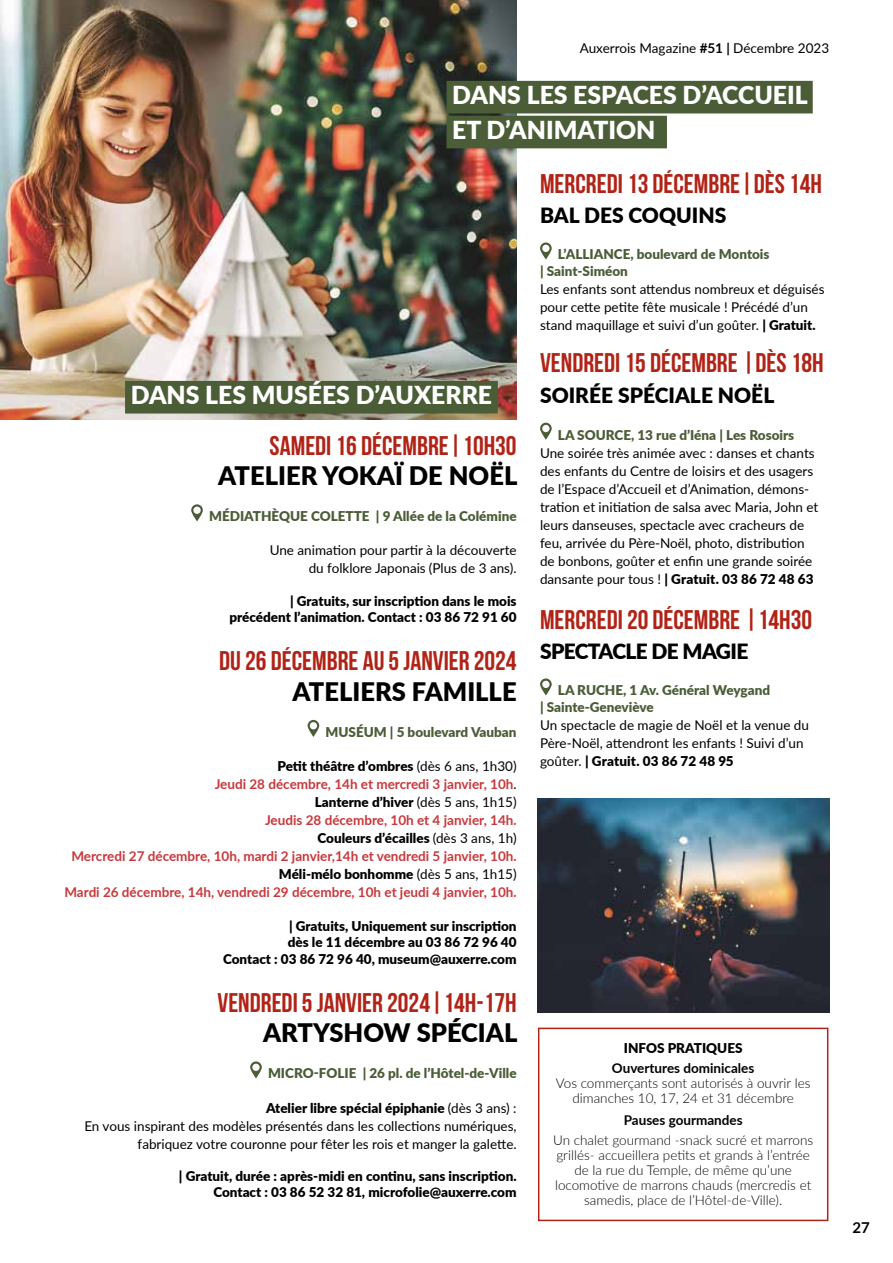
<style>
.page{position:relative;width:893px;height:1263px;background:#fff}
.page>*{position:absolute;margin:0;border:0;box-sizing:border-box;transform-origin:0 0}
.t1{font:27px "Bebas Neue";color:#b12316}
.t2{font:900 25.5px "Lato";color:#000}
.t3{font:900 24.75px/34.8px "Lato";color:#fff}
.t4{font:900 21px "Lato";color:#000}
.t5{font:900 21px "Lato";letter-spacing:-.03em;color:#000}
.t6{font:700 15px "Lato";color:#000}
.t7{font:13.5px/18px "Lato";color:#000}
.t8{font:700 13.5px/18px "Lato";color:#c8373b;text-align:right}
.t9{font:900 13.5px/16.2px "Lato";color:#000;text-align:right}
.t10{font:300 13.5px/15px "Lato";color:#000;text-align:center}
.t11{font:900 13.5px/16.2px "Lato";color:#4a5d37}
.t12{font:700 13.5px "Lato";color:#000}
.s1{font-weight:700}
.s2{font-weight:900;color:#000}
.s3{font-weight:400;color:#000}
.s4{font-weight:900}
</style>
<div class="page">
<img style="left:0;top:0;width:517px;height:420px">
<svg style="left:540px;top:242px;width:12px;height:17px"></svg>
<svg style="left:540px;top:423px;width:12px;height:17px"></svg>
<svg style="left:540px;top:678px;width:12px;height:17px"></svg>
<img style="left:538px;top:799px;width:291px;height:213px">
<div style="left:446px;top:81px;width:367px;height:32px;background:#4a5d37"></div>
<div style="left:446px;top:116px;width:221px;height:32px;background:#4a5d37"></div>
<svg style="left:191px;top:504px;width:12px;height:17px"></svg>
<svg style="left:308px;top:720px;width:11px;height:17px"></svg>
<svg style="left:250px;top:1061px;width:12px;height:17px"></svg>
<div style="left:538px;top:1027px;width:290px;height:194px;border:2px solid #b12316"></div>
<div style="left:125px;top:381px;width:373px;height:32px;background:#4a5d37"></div>
<p class="t7" style="left:580px;top:39px;width:251px">Auxerrois Magazine <span class="s1">#51 |</span> Décembre 2023</p>
<h3 class="t3" style="left:452px;top:76px;width:357px">DANS LES ESPACES D’ACCUEIL<br>ET D’ANIMATION</h3>
<h3 class="t3" style="left:131px;top:376px;width:363px">DANS LES MUSÉES D’AUXERRE</h3>
<h1 class="t1" style="left:270px;top:430px;width:248px">SAMEDI 16 DÉCEMBRE|10H30</h1>
<h2 class="t2" style="left:218px;top:457px;width:301px">ATELIER YOKAÏ DE NOËL</h2>
<p class="t11" style="left:209px;top:508px;width:309px">MÉDIATHÈQUE COLETTE | 9 Allée de la Colémine</p>
<p class="t7" style="left:270px;top:541px;width:248px;text-align:right">Une animation pour partir à la découverte du folklore Japonais (Plus de 3 ans).</p>
<p class="t9" style="left:229px;top:592px;width:289px">| Gratuits, sur inscription dans le mois précédent l’animation. Contact : 03 86 72 91 60</p>
<h1 class="t1" style="left:219px;top:646px;width:299px">DU 26 DÉCEMBRE AU 5 JANVIER 2024</h1>
<h2 class="t2" style="left:293px;top:672px;width:225px">ATELIERS FAMILLE</h2>
<p class="t11" style="left:325px;top:723px;width:193px">MUSÉUM | 5 boulevard Vauban</p>
<p class="t8" style="left:64px;top:756px;width:454px"><span class="s2">Petit théâtre d’ombres</span> <span class="s3">(dès 6 ans, 1h30)<br></span>Jeudi 28 décembre, 14h et mercredi 3 janvier, 10h<span class="s3">.<br></span><span class="s2">Lanterne d’hiver</span> <span class="s3">(dès 5 ans, 1h15)<br></span>Jeudis 28 décembre, 10h et 4 janvier, 14h.<br><span class="s2">Couleurs d’écailles</span> <span class="s3">(dès 3 ans, 1h)<br></span>Mercredi 27 décembre, 10h, mardi 2 janvier,14h et vendredi 5 janvier, 10h.<br><span class="s2">Méli-mélo bonhomme</span> <span class="s3">(dès 5 ans, 1h15)<br></span>Mardi 26 décembre, 14h, vendredi 29 décembre, 10h et jeudi 4 janvier, 10h.</p>
<p class="t9" style="left:223px;top:917px;width:295px">| Gratuits, Uniquement sur inscription<br>dès le 11 décembre au 03 86 72 96 40<br>Contact : 03 86 72 96 40, museum@auxerre.com</p>
<h1 class="t1" style="left:218px;top:987px;width:301px">VENDREDI 5 JANVIER 2024|14H-17H</h1>
<h2 class="t2" style="left:263px;top:1014px;width:256px">ARTYSHOW SPÉCIAL</h2>
<p class="t11" style="left:268px;top:1065px;width:250px">MICRO-FOLIE | 26 pl. de l’Hôtel-de-Ville</p>
<p class="t7" style="left:84px;top:1098px;width:434px;text-align:right"><span class="s4">Atelier libre spécial épiphanie</span> (dès 3 ans) :<br>En vous inspirant des modèles présentés dans les collections numériques, fabriquez votre couronne pour fêter les rois et manger la galette.</p>
<p class="t9" style="left:179px;top:1167px;width:339px">| Gratuit, durée : après-midi en continu, sans inscription.<br>Contact : 03 86 52 32 81, microfolie@auxerre.com</p>
<h1 class="t1" style="left:540px;top:169px;width:283px">MERCREDI 13 DÉCEMBRE|DÈS 14H</h1>
<h3 class="t4" style="left:540px;top:199px;width:188px">BAL DES COQUINS</h3>
<p class="t11" style="left:540px;top:246px;width:231px;text-indent:18px">L’ALLIANCE, boulevard de Montois | Saint-Siméon</p>
<p class="t7" style="left:540px;top:279px;width:286px">Les enfants sont attendus nombreux et déguisés pour cette petite fête musicale ! Précédé d’un stand maquillage et suivi d’un goûter. <span class="s4">| Gratuit.</span></p>
<h1 class="t1" style="left:540px;top:348px;width:285px">VENDREDI 15 DÉCEMBRE |DÈS 18H</h1>
<h3 class="t4" style="left:540px;top:379px;width:236px">SOIRÉE SPÉCIALE NOËL</h3>
<p class="t11" style="left:558px;top:426px;width:238px">LA SOURCE, 13 rue d’Iéna | Les Rosoirs</p>
<p class="t7" style="left:540px;top:443px;width:280px">Une soirée très animée avec : danses et chants des enfants du Centre de loisirs et des usagers de l’Espace d’Accueil et d’Animation, démons&shy;tration et initiation de salsa avec Maria, John et leurs danseuses, spectacle avec cracheurs de feu, arrivée du Père-Noël, photo, distribution de bonbons, goûter et enfin une grande soirée dansante pour tous ! <span class="s4">| Gratuit. 03 86 72 48 63</span></p>
<h1 class="t1" style="left:540px;top:605px;width:274px">MERCREDI 20 DÉCEMBRE |14H30</h1>
<h3 class="t5" style="left:540px;top:635px;width:210px">SPECTACLE DE MAGIE</h3>
<p class="t11" style="left:540px;top:682px;width:232px;text-indent:18px">LA RUCHE, 1 Av. Général Weygand | Sainte-Geneviève</p>
<p class="t7" style="left:540px;top:715px;width:270px">Un spectacle de magie de Noël et la venue du<br>Père-Noël, attendront les enfants ! Suivi d’un goûter. <span class="s4">| Gratuit. 03 86 72 48 95</span></p>
<p class="t9" style="left:624px;top:1039px;width:120px">INFOS PRATIQUES</p>
<p class="t12" style="left:612px;top:1058px;width:144px">Ouvertures dominicales</p>
<p class="t10" style="left:556px;top:1075px;width:256px">Vos commerçants sont autorisés à ouvrir les dimanches 10, 17, 24 et 31 décembre</p>
<p class="t12" style="left:624px;top:1110px;width:120px">Pauses gourmandes</p>
<p class="t10" style="left:553px;top:1132px;width:262px">Un chalet gourmand -snack sucré et marrons grillés- accueillera petits et grands à l’entrée de la rue du Temple, de même qu’une locomotive de marrons chauds (mercredis et samedis, place de l’Hôtel-de-Ville).</p>
<p class="t6" style="left:852px;top:1216px;width:19px">27</p>
</div>
